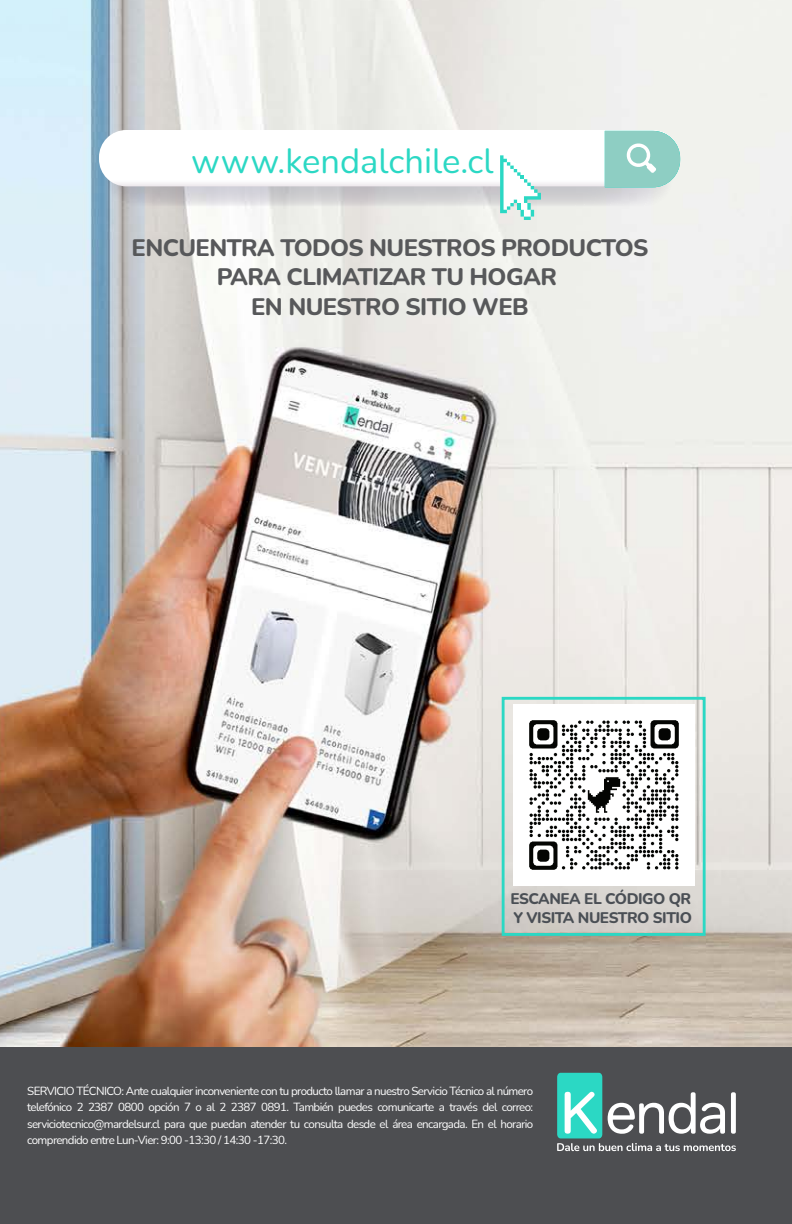
<style>
.page{position:relative;width:792px;height:1224px;background:#fff}
.page>*{position:absolute;margin:0;border:0;box-sizing:border-box;transform-origin:0 0}
.t1{font:34.4px "Nunito";color:#2bd8c4}
.t2{font:800 23.8px/29.8px "Nunito";letter-spacing:-.025em;color:#57585a;text-align:center}
.t3{font:800 15.4px/19.2px "Nunito";letter-spacing:-.03em;color:#4a4f55}
.t4{font:11.6px/16.2px "Nunito";letter-spacing:-.055em;color:#fff;text-align:justify}
</style>
<div class="page">
<img style="left:0;top:0;width:792px;height:1047px">
<div style="left:0;top:1047px;width:792px;height:177px;background:#4d4e51"></div>
<img style="left:513px;top:705px;width:181px;height:181px">
<div style="left:502px;top:697px;width:204px;height:239px;border:3px solid #2bd8c4"></div>
<svg style="left:99px;top:130px;width:581px;height:90px"></svg>
<svg style="left:608px;top:1092px;width:117px;height:42px"></svg>
<svg style="left:731px;top:1092px;width:5px;height:42px"></svg>
<div style="left:557px;top:1073px;width:45px;height:65px;background:#2bd8c4;border-radius:4px"></div>
<svg style="left:565px;top:1092px;width:32px;height:42px"></svg>
<svg style="left:557px;top:1143px;width:179px;height:8px"></svg>
<p class="t1" style="left:191px;top:137px;width:304px">www.kendalchile.cl</p>
<p class="t2" style="left:132px;top:231px;width:518px">ENCUENTRA TODOS NUESTROS PRODUCTOS<br>PARA CLIMATIZAR TU HOGAR<br>EN NUESTRO SITIO WEB</p>
<p class="t3" style="left:510px;top:888px;width:183px">ESCANEA EL CÓDIGO QR<br>Y VISITA NUESTRO SITIO</p>
<p class="t4" style="left:27px;top:1083px;width:508px">SERVICIO TÉCNICO: Ante cualquier inconveniente con tu producto llamar a nuestro Servicio Técnico al número telefónico 2 2387 0800 opción 7 o al 2 2387 0891. También puedes comunicarte a través del correo: serviciotecnico@mardelsur.cl para que puedan atender tu consulta desde el área encargada. En el horario comprendido entre Lun-Vier: 9:00 -13:30 / 14:30 -17:30.</p>
</div>
